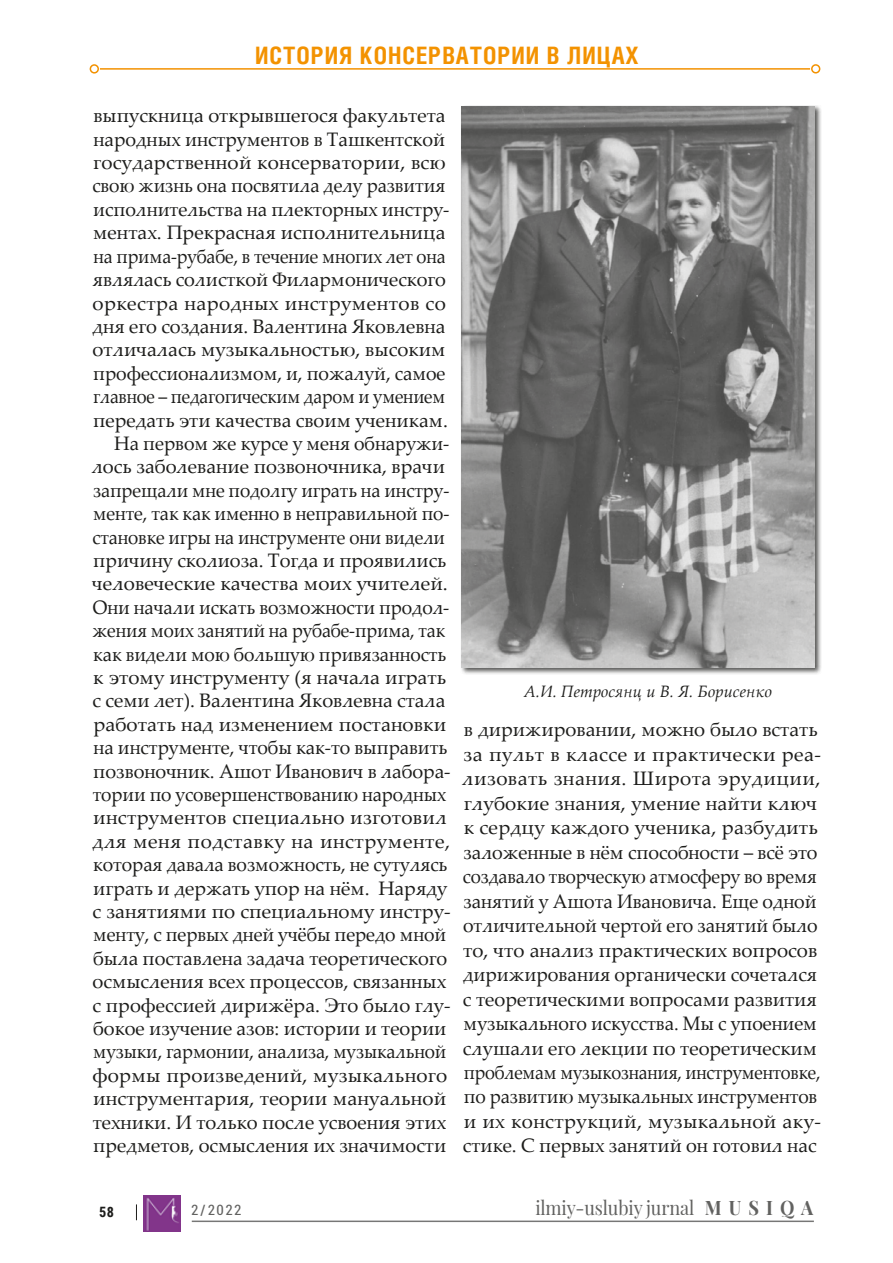
<style>
.page{position:relative;width:893px;height:1263px;background:#fff}
.page>*{position:absolute;margin:0;border:0;box-sizing:border-box;transform-origin:0 0}
.t1{font:700 24px "Helios Cond C";letter-spacing:.04em;color:#f39200}
.t2{font:19.5px/23.4px "Palatino Linotype";color:#1d1d1b;text-align:right}
.t3{font:19.5px "Playfair Display";letter-spacing:-.005em;color:#1d1d1b;scale:.93 1}
.t4{font:italic 16.5px "Palatino Linotype";color:#1d1d1b}
.t5{font:condensed 14.25px "Roboto";color:#1d1d1b}
.t6{font:700 14.25px "Roboto Condensed";color:#1d1d1b}
</style>
<div class="page">
<img style="left:144px;top:1195px;width:36px;height:37px">
<hr style="left:192px;top:1220px;width:622px;height:2px;background:#1d1d1b">
<div style="left:460px;top:105px;width:362px;height:569px;background:#1d1d1b;opacity:.75"></div>
<img style="left:462px;top:106px;width:352px;height:561px">
<svg style="left:136px;top:1204px;width:1px;height:16px"></svg>
<div style="left:811px;top:64px;width:9px;height:10px;border:2px solid #f39200;border-radius:50%"></div>
<hr style="left:100px;top:68px;width:710px;height:2px;background:#f39200">
<div style="left:90px;top:64px;width:9px;height:10px;border:2px solid #f39200;border-radius:50%"></div>
<p class="t1" style="left:255px;top:41px;width:385px">ИСТОРИЯ КОНСЕРВАТОРИИ В ЛИЦАХ</p>
<p class="t2" style="left:92px;top:103px;width:360px">выпускница открывшегося факультета народных инструментов в Ташкентской государственной консерватории, всю свою жизнь она посвятила делу развития исполнительства на плекторных инстру&shy;ментах. Прекрасная исполнительница на прима-рубабе, в течение многих лет она являлась солисткой Филармонического оркестра народных инструментов со дня его создания. Валентина Яковлевна отличалась музыкальностью, высоким профессионализмом, и, пожалуй, самое главное – педагогическим даром и умением передать эти качества своим ученикам.<br>На первом же курсе у меня обнаружи&shy;лось заболевание позвоночника, врачи запрещали мне подолгу играть на инстру&shy;менте, так как именно в неправильной по&shy;становке игры на инструменте они видели причину сколиоза. Тогда и проявились человеческие качества моих учителей.<br>Они начали искать возможности продол&shy;жения моих занятий на рубабе-прима, так как видели мою большую привязанность к этому инструменту (я начала играть с семи лет). Валентина Яковлевна стала работать над изменением постановки на инструменте, чтобы как-то выправить позвоночник. Ашот Иванович в лабора&shy;тории по усовершенствованию народных инструментов специально изготовил для меня подставку на инструменте, которая давала возможность, не сутулясь играть и держать упор на нём. Наряду с занятиями по специальному инстру&shy;менту, с первых дней учёбы передо мной была поставлена задача теоретического осмысления всех процессов, связанных с профессией дирижёра. Это было глу&shy;бокое изучение азов: истории и теории музыки, гармонии, анализа, музыкальной формы произведений, музыкального инструментария, теории мануальной техники. И только после усвоения этих предметов, осмысления их значимости</p>
<p class="t4" style="left:524px;top:680px;width:250px">А.И. Петросянц и В. Я. Борисенко</p>
<p class="t2" style="left:462px;top:717px;width:360px;line-height:24.5px;text-align:left">в дирижировании, можно было встать за пульт в классе и практически реа&shy;лизовать знания. Широта эрудиции, глубокие знания, умение найти ключ к сердцу каждого ученика, разбудить заложенные в нём способности – всё это создавало творческую атмосферу во время занятий у Ашота Ивановича. Еще одной отличительной чертой его занятий было то, что анализ практических вопросов дирижирования органически сочетался с теоретическими вопросами развития музыкального искусства. Мы с упоением слушали его лекции по теоретическим проблемам музыкознания, инструментовке, по развитию музыкальных инструментов и их конструкций, музыкальной аку&shy;стике. С первых занятий он готовил нас</p>
<p class="t6" style="left:99px;top:1202px;width:16px">58</p>
<p class="t5" style="left:191px;top:1200px;width:52px">2/2022</p>
<p class="t3" style="left:535px;top:1192px;width:301px">ilmiy-uslubiy jurnal M U S I Q A</p>
</div>
